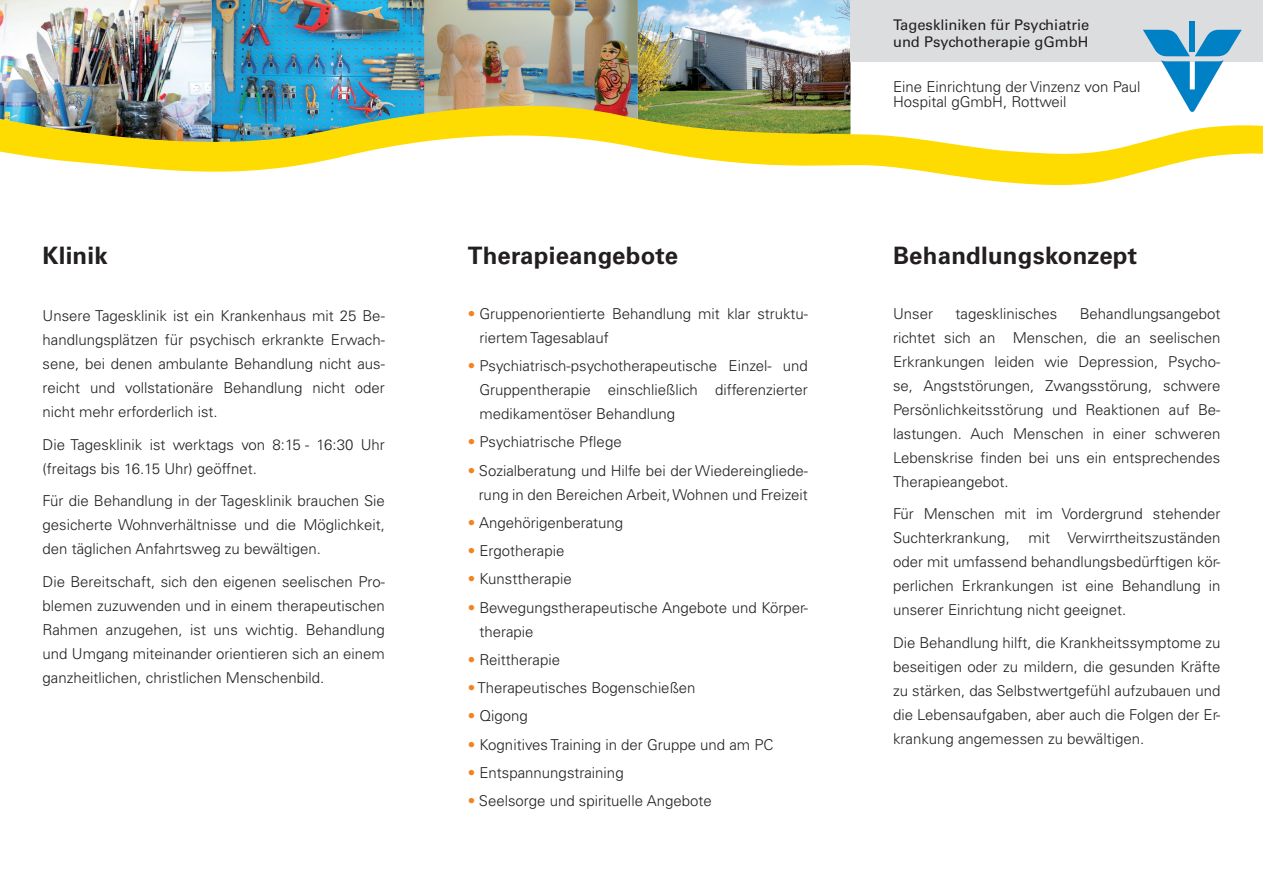
<style>
.page{position:relative;width:1263px;height:893px;background:#fff}
.page>*{position:absolute;margin:0;border:0;box-sizing:border-box;transform-origin:0 0}
.t1{font:700 24px "Univers LT Pro 65";letter-spacing:.01em;color:#231f20}
.t2{font:300 15px/24px "Univers LT Pro 45";color:#231f20;text-align:justify}
.t3{font:14.7px "Univers LT Pro 55 Roman";color:#231f20}
.s1{color:#f58220}
</style>
<div class="page">
<img style="left:211px;top:0;width:213px;height:98px">
<img style="left:638px;top:0;width:212px;height:98px">
<img style="left:424px;top:0;width:214px;height:98px">
<img style="left:0;top:0;width:211px;height:98px">
<img style="left:0;top:98px;width:1263px;height:88px">
<div style="left:850px;top:0;width:413px;height:62px;background:#dcdddf"></div>
<svg style="left:1143px;top:30px;width:99px;height:82px"></svg>
<div style="left:1190px;top:21px;width:5px;height:30px;background:#0080c5"></div>
<p class="t1" style="left:43px;top:239px;width:67px">Klinik</p>
<p class="t2" style="left:43px;top:304px;width:344px">Unsere Tagesklinik ist ein Krankenhaus mit 25 Be&shy;handlungsplätzen für psychisch erkrankte Erwach&shy;sene, bei denen ambulante Behandlung nicht aus&shy;reicht und vollstationäre Behandlung nicht oder nicht mehr erforderlich ist.</p>
<p class="t2" style="left:43px;top:432px;width:344px">Die Tagesklinik ist werktags von 8:15 - 16:30 Uhr (freitags bis 16.15 Uhr) geöffnet.</p>
<p class="t2" style="left:43px;top:489px;width:344px">Für die Behandlung in der Tagesklinik brauchen Sie gesicherte Wohnverhältnisse und die Möglichkeit, den täglichen Anfahrtsweg zu bewältigen.</p>
<p class="t2" style="left:43px;top:569px;width:344px">Die Bereitschaft, sich den eigenen seelischen Pro&shy;blemen zuzuwenden und in einem therapeutischen Rahmen anzugehen, ist uns wichtig. Behandlung und Umgang miteinander orientieren sich an einem ganzheitlichen, christlichen Menschenbild.</p>
<p class="t1" style="left:468px;top:239px;width:212px">Therapieangebote</p>
<p class="t2" style="left:479px;top:301px;width:330px;text-indent:-12px"><span class="s1">•</span> Gruppenorientierte Behandlung mit klar struktu&shy;riertem Tagesablauf</p>
<p class="t2" style="left:479px;top:353px;width:330px;text-indent:-12px"><span class="s1">•</span> Psychiatrisch-psychotherapeutische Einzel- und Gruppentherapie einschließlich differenzierter medikamentöser Behandlung</p>
<p class="t2" style="left:468px;top:430px;width:155px"><span class="s1">•</span> Psychiatrische Pflege</p>
<p class="t2" style="left:468px;top:458px;width:342px;text-align:right"><span class="s1">•</span> Sozialberatung und Hilfe bei der Wiedereingliede&shy;rung in den Bereichen Arbeit, Wohnen und Freizeit</p>
<p class="t2" style="left:468px;top:510px;width:157px"><span class="s1">•</span> Angehörigenberatung</p>
<p class="t2" style="left:468px;top:538px;width:98px"><span class="s1">•</span> Ergotherapie</p>
<p class="t2" style="left:468px;top:567px;width:105px"><span class="s1">•</span> Kunsttherapie</p>
<p class="t2" style="left:479px;top:595px;width:330px;text-indent:-12px"><span class="s1">•</span> Bewegungstherapeutische Angebote und Körper&shy;therapie</p>
<p class="t2" style="left:468px;top:647px;width:94px"><span class="s1">•</span> Reittherapie</p>
<p class="t2" style="left:468px;top:675px;width:229px"><span class="s1">•</span> Therapeutisches Bogenschießen</p>
<p class="t2" style="left:468px;top:704px;width:62px"><span class="s1">•</span> Qigong</p>
<p class="t2" style="left:468px;top:732px;width:307px"><span class="s1">•</span> Kognitives Training in der Gruppe und am PC</p>
<p class="t2" style="left:468px;top:760px;width:157px"><span class="s1">•</span> Entspannungstraining</p>
<p class="t2" style="left:468px;top:788px;width:246px"><span class="s1">•</span> Seelsorge und spirituelle Angebote</p>
<p class="t3" style="left:893px;top:14px;width:198px">Tageskliniken für Psychiatrie</p>
<p class="t3" style="left:893px;top:32px;width:197px">und Psychotherapie gGmbH</p>
<p class="t2" style="left:893px;top:78px;width:249px;line-height:15px">Eine Einrichtung der Vinzenz von Paul<br>Hospital gGmbH, Rottweil</p>
<p class="t1" style="left:893px;top:239px;width:246px">Behandlungskonzept</p>
<p class="t2" style="left:893px;top:301px;width:42px">Unser</p>
<p class="t2" style="left:955px;top:301px;width:103px">tagesklinisches</p>
<p class="t2" style="left:893px;top:301px;width:329px;text-indent:187px">Behandlungsangebot richtet sich an Menschen, die an seelischen Erkrankungen leiden wie Depression, Psycho&shy;se, Angststörungen, Zwangsstörung, schwere Persönlichkeitsstörung und Reaktionen auf Be&shy;lastungen. Auch Menschen in einer schweren Lebenskrise finden bei uns ein entsprechendes Therapieangebot.</p>
<p class="t2" style="left:893px;top:502px;width:329px">Für Menschen mit im Vordergrund stehender Suchterkrankung, mit Verwirrtheitszuständen oder mit umfassend behandlungsbedürftigen kör&shy;perlichen Erkrankungen ist eine Behandlung in unserer Einrichtung nicht geeignet.</p>
<p class="t2" style="left:893px;top:630px;width:329px">Die Behandlung hilft, die Krankheitssymptome zu beseitigen oder zu mildern, die gesunden Kräfte zu stärken, das Selbstwertgefühl aufzubauen und die Lebensaufgaben, aber auch die Folgen der Er&shy;krankung angemessen zu bewältigen.</p>
</div>
